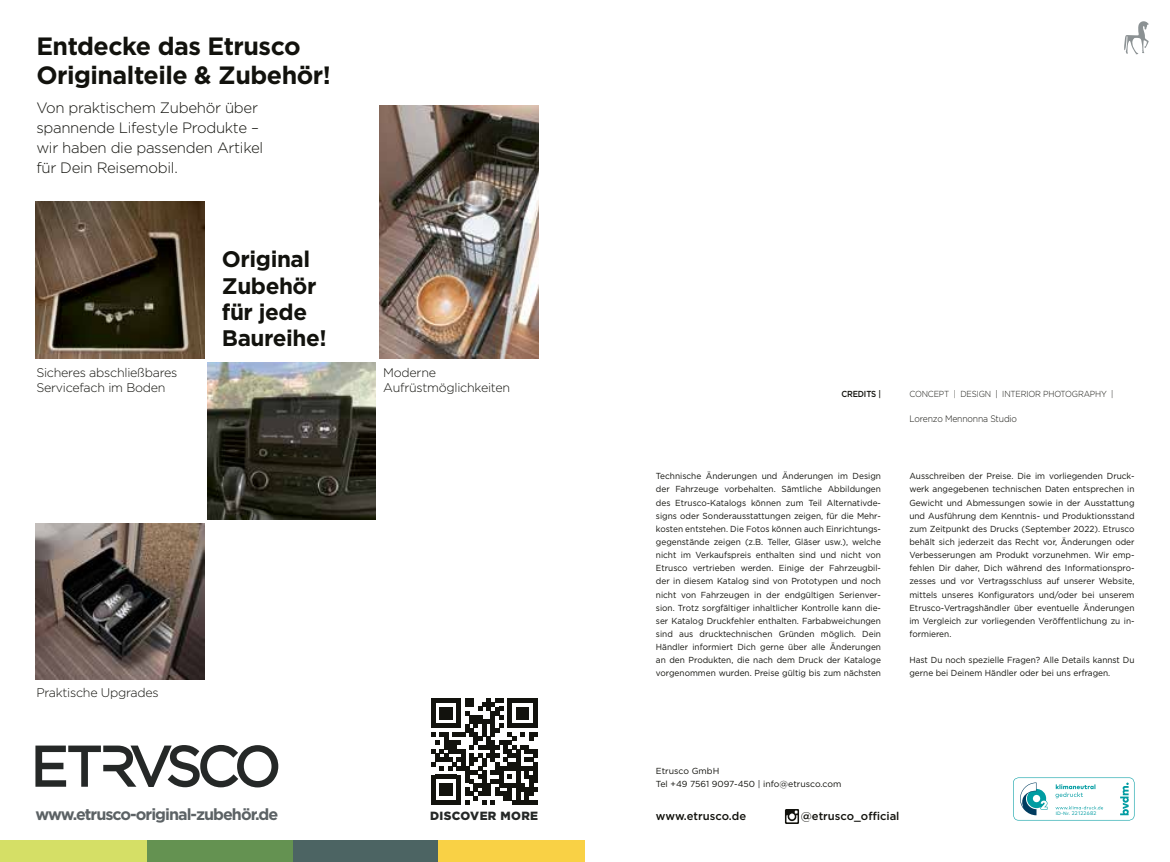
<style>
.page{position:relative;width:1170px;height:862px;background:#fff}
.page>*{position:absolute;margin:0;border:0;box-sizing:border-box;transform-origin:0 0}
.t1{font:700 25px/28.8px "Gotham";letter-spacing:-.02em;color:#12120d}
.t2{font:700 22.5px/26.2px "Gotham";letter-spacing:-.02em;color:#12120d}
.t3{font:700 16.12px "Gotham";letter-spacing:-.06em;color:#5c6265}
.t4{font:300 15px/20px "Gotham";letter-spacing:-.02em;color:#12120d}
.t5{font:300 12.5px/15px "Gotham";letter-spacing:-.02em;color:#12120d}
.t6{font:900 11.88px "Gotham";letter-spacing:.03em;color:#252827}
.t7{font:500 11.25px "Gotham";color:#12120d}
.t8{font:300 9.38px "Gotham";letter-spacing:-.02em;color:#12120d;scale:.92 1}
.t9{font:8.75px/13.1px "Gotham";color:#12120d;text-align:justify;scale:.95 1}
.t10{font:8.75px/13.1px "Gotham";color:#12120d}
.t11{font:300 8.75px "Gotham";letter-spacing:-.02em;color:#12120d;scale:.92 1}
.t12{font:500 8.75px "Gotham";letter-spacing:-.02em;color:#12120d;scale:.91 1}
.t13{font:5.25px "Mark Pro";letter-spacing:.05em;color:#009ca2}
.s1{font-family:"Mark OT";font-size:4.75px}
</style>
<div class="page">
<img style="left:784px;top:809px;width:15px;height:14px">
<svg style="left:1124px;top:21px;width:24px;height:33px"></svg>
<svg style="left:35px;top:744px;width:243px;height:43px"></svg>
<img style="left:208px;top:362px;width:168px;height:157px">
<img style="left:379px;top:105px;width:160px;height:253px">
<img style="left:35px;top:202px;width:169px;height:156px">
<img style="left:35px;top:523px;width:169px;height:156px">
<svg style="left:431px;top:698px;width:106px;height:106px"></svg>
<div style="left:292px;top:840px;width:146px;height:21px;background:#4c6463"></div>
<div style="left:146px;top:840px;width:146px;height:21px;background:#649251"></div>
<div style="left:0;top:840px;width:146px;height:21px;background:#d5df66"></div>
<div style="left:438px;top:840px;width:147px;height:21px;background:#f9d145"></div>
<svg style="left:1013px;top:777px;width:121px;height:43px"></svg>
<h1 class="t1" style="left:36px;top:32px;width:296px">Entdecke das Etrusco<br>Originalteile &amp; Zubehör!</h1>
<h3 class="t4" style="left:36px;top:97px;width:228px">Von praktischem Zubehör über spannende Lifestyle Produkte – wir haben die passenden Artikel für Dein Reisemobil.</h3>
<h3 class="t5" style="left:36px;top:364px;width:142px">Sicheres abschließbares<br>Servicefach im Boden</h3>
<h2 class="t2" style="left:222px;top:246px;width:106px">Original<br>Zubehör für jede<br>Baureihe!</h2>
<h3 class="t5" style="left:383px;top:364px;width:128px">Moderne<br>Aufrüstmöglichkeiten</h3>
<h3 class="t5" style="left:36px;top:684px;width:124px">Praktische Upgrades</h3>
<h3 class="t3" style="left:35px;top:803px;width:244px">www.etrusco-original-zubehör.de</h3>
<h3 class="t6" style="left:430px;top:807px;width:110px">DISCOVER MORE</h3>
<p class="t12" style="left:841px;top:388px;width:45px">CREDITS |</p>
<p class="t11" style="left:909px;top:388px;width:223px">CONCEPT | DESIGN | INTERIOR PHOTOGRAPHY |</p>
<p class="t8" style="left:909px;top:413px;width:118px">Lorenzo Mennonna Studio</p>
<p class="t9" style="left:656px;top:469px;width:238px">Technische Änderungen und Änderungen im Design der Fahrzeuge vorbehalten. Sämtliche Abbildungen des Etrusco-Katalogs können zum Teil Alternativde&shy;signs oder Sonderausstattungen zeigen, für die Mehr&shy;kosten entstehen. Die Fotos können auch Einrichtungs&shy;gegenstände zeigen (z.B. Teller, Gläser usw.), welche nicht im Verkaufspreis enthalten sind und nicht von Etrusco vertrieben werden. Einige der Fahrzeugbil&shy;der in diesem Katalog sind von Prototypen und noch nicht von Fahrzeugen in der endgültigen Serienver&shy;sion. Trotz sorgfältiger inhaltlicher Kontrolle kann die&shy;ser Katalog Druckfehler enthalten. Farbabweichungen sind aus drucktechnischen Gründen möglich. Dein Händler informiert Dich gerne über alle Änderungen an den Produkten, die nach dem Druck der Kataloge vorgenommen wurden. Preise gültig bis zum nächsten</p>
<p class="t9" style="left:909px;top:469px;width:238px">Ausschreiben der Preise. Die im vorliegenden Druck&shy;werk angegebenen technischen Daten entsprechen in Gewicht und Abmessungen sowie in der Ausstattung und Ausführung dem Kenntnis- und Produktionsstand zum Zeitpunkt des Drucks (September 2022). Etrusco behält sich jederzeit das Recht vor, Änderungen oder Verbesserungen am Produkt vorzunehmen. Wir emp&shy;fehlen Dir daher, Dich während des Informationspro&shy;zesses und vor Vertragsschluss auf unserer Website, mittels unseres Konfigurators und/oder bei unserem Etrusco-Vertragshändler über eventuelle Änderungen im Vergleich zur vorliegenden Veröffentlichung zu in&shy;formieren.</p>
<p class="t9" style="left:909px;top:653px;width:238px">Hast Du noch spezielle Fragen? Alle Details kannst Du gerne bei Deinem Händler oder bei uns erfragen.</p>
<p class="t10" style="left:656px;top:763px;width:187px">Etrusco GmbH<br>Tel +49 7561 9097-450 | info@etrusco.com</p>
<p class="t7" style="left:656px;top:807px;width:92px">www.etrusco.de</p>
<p class="t7" style="left:800px;top:807px;width:100px">@etrusco_official</p>
<p class="t13" style="left:1055px;top:809px;width:42px"><span class="s1">ID-Nr.</span> 22122682</p>
</div>
